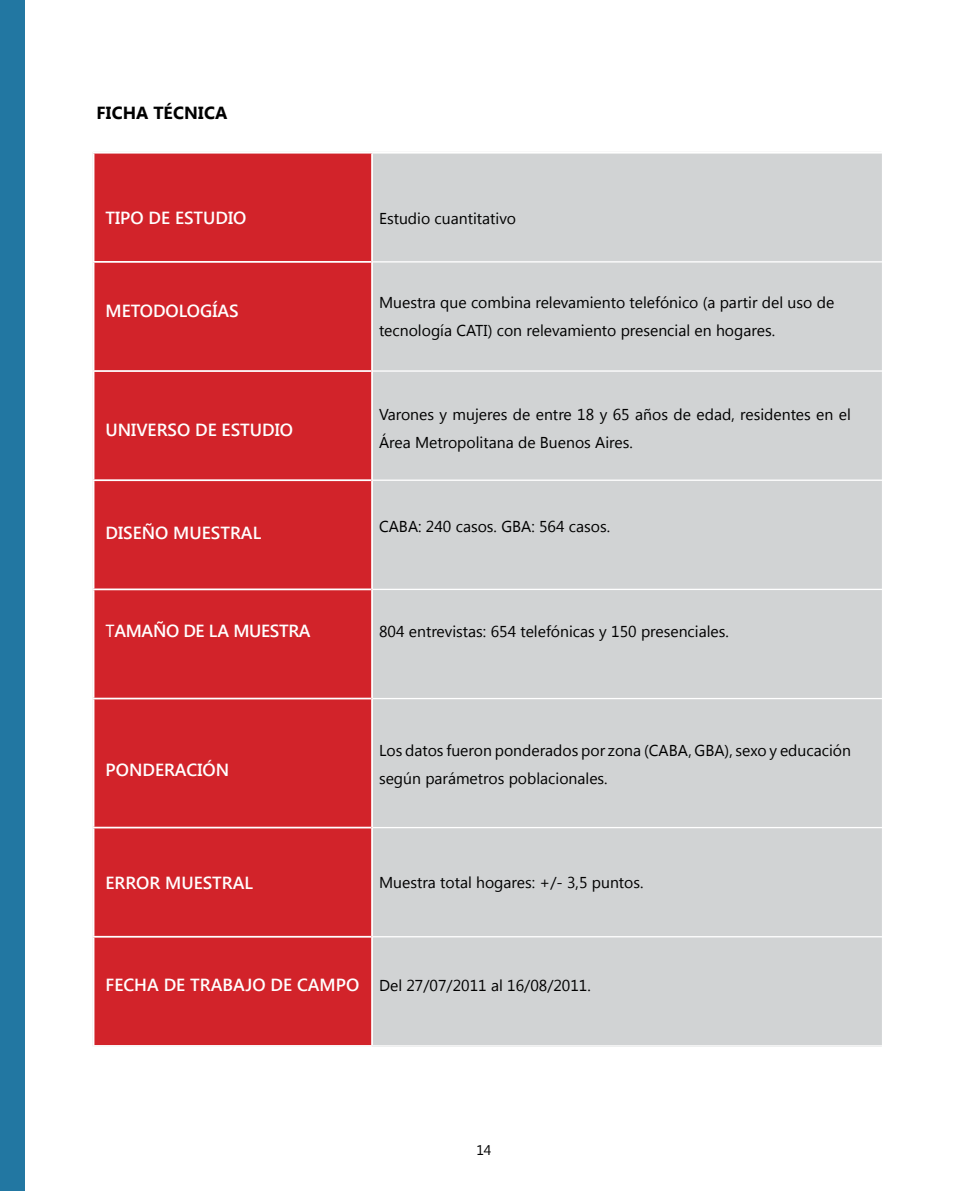
<style>
.page{position:relative;width:968px;height:1191px;background:#fff}
.page>*{position:absolute;margin:0;border:0;box-sizing:border-box;transform-origin:0 0}
.t1{font:600 17.5px "Segoe UI";color:#fff}
.t2{font:600 17.5px "Segoe UI";letter-spacing:-.02em;color:#fff}
.t3{font:700 17.5px "Segoe UI";letter-spacing:.01em;color:#000}
.t4{font:15.75px/28px "Segoe UI";color:#000}
.t5{font:14px "Segoe UI";color:#000}
.s1{font-weight:400}
.s2{font-weight:600;font-size:17.5px;color:#fff}
</style>
<div class="page">
<div style="left:0;top:0;width:25px;height:1191px;background:#2277a2"></div>
<div style="left:94px;top:154px;width:277px;height:891px;background:#d2232a"></div>
<div style="left:373px;top:154px;width:507px;height:891px;background:#d1d3d4"></div>
<hr style="left:93px;top:261px;width:278px;height:2px;background:#fff">
<hr style="left:93px;top:370px;width:278px;height:2px;background:#fff">
<hr style="left:93px;top:479px;width:278px;height:2px;background:#fff">
<hr style="left:93px;top:588px;width:278px;height:2px;background:#fff">
<hr style="left:93px;top:697px;width:278px;height:2px;background:#fff">
<hr style="left:93px;top:826px;width:278px;height:2px;background:#fff">
<hr style="left:93px;top:936px;width:278px;height:1px;background:#fff">
<hr style="left:373px;top:261px;width:508px;height:1px;background:#fff">
<hr style="left:373px;top:370px;width:508px;height:2px;background:#fff">
<hr style="left:373px;top:479px;width:508px;height:2px;background:#fff">
<hr style="left:373px;top:589px;width:508px;height:1px;background:#fff">
<hr style="left:373px;top:698px;width:508px;height:1px;background:#fff">
<hr style="left:373px;top:827px;width:508px;height:1px;background:#fff">
<hr style="left:373px;top:936px;width:508px;height:1px;background:#fff">
<p class="t3" style="left:97px;top:100px;width:132px">FICHA TÉCNICA</p>
<p class="t1" style="left:105px;top:206px;width:142px">TIPO DE ESTUDIO</p>
<p class="t4" style="left:379px;top:204px;width:138px">Estudio cuantitativo</p>
<p class="t1" style="left:105px;top:298px;width:135px">METODOLOGÍAS</p>
<p class="t4" style="left:379px;top:288px;width:456px">Muestra que combina relevamiento telefónico (a partir del uso de tecnología CATI) con relevamiento presencial en hogares.</p>
<p class="t1" style="left:105px;top:417px;width:189px">UNIVERSO DE ESTUDIO</p>
<p class="t4" style="left:379px;top:400px;width:473px">Varones y mujeres de entre 18 y 65 años de edad, residentes en el<br>Área Metropolitana de Buenos Aires.</p>
<p class="t1" style="left:105px;top:521px;width:157px">DISEÑO MUESTRAL</p>
<p class="t4" style="left:379px;top:512px;width:233px">CABA: 240 casos. GBA: 564 casos.</p>
<p class="t2" style="left:105px;top:619px;width:206px"><span class="s1">T</span>AMAÑO DE LA MUESTRA</p>
<p class="t4" style="left:379px;top:617px;width:351px">804 entrevistas: 654 telefónicas y 150 presenciales.</p>
<p class="t1" style="left:105px;top:757px;width:125px">PONDERACIÓN</p>
<p class="t4" style="left:379px;top:736px;width:473px">Los datos fueron ponderados por zona (CABA, GBA), sexo y educación según parámetros poblacionales.</p>
<p class="t1" style="left:105px;top:871px;width:149px">ERROR MUESTRAL</p>
<p class="t4" style="left:379px;top:867px;width:266px">Muestra total hogares: +/- 3,5 puntos.</p>
<p class="t4" style="left:105px;top:970px;width:487px"><span class="s2">FECHA DE TRABAJO DE CAMPO</span> Del 27/07/2011 al 16/08/2011.</p>
<p class="t5" style="left:476px;top:1140px;width:17px">14</p>
</div>
